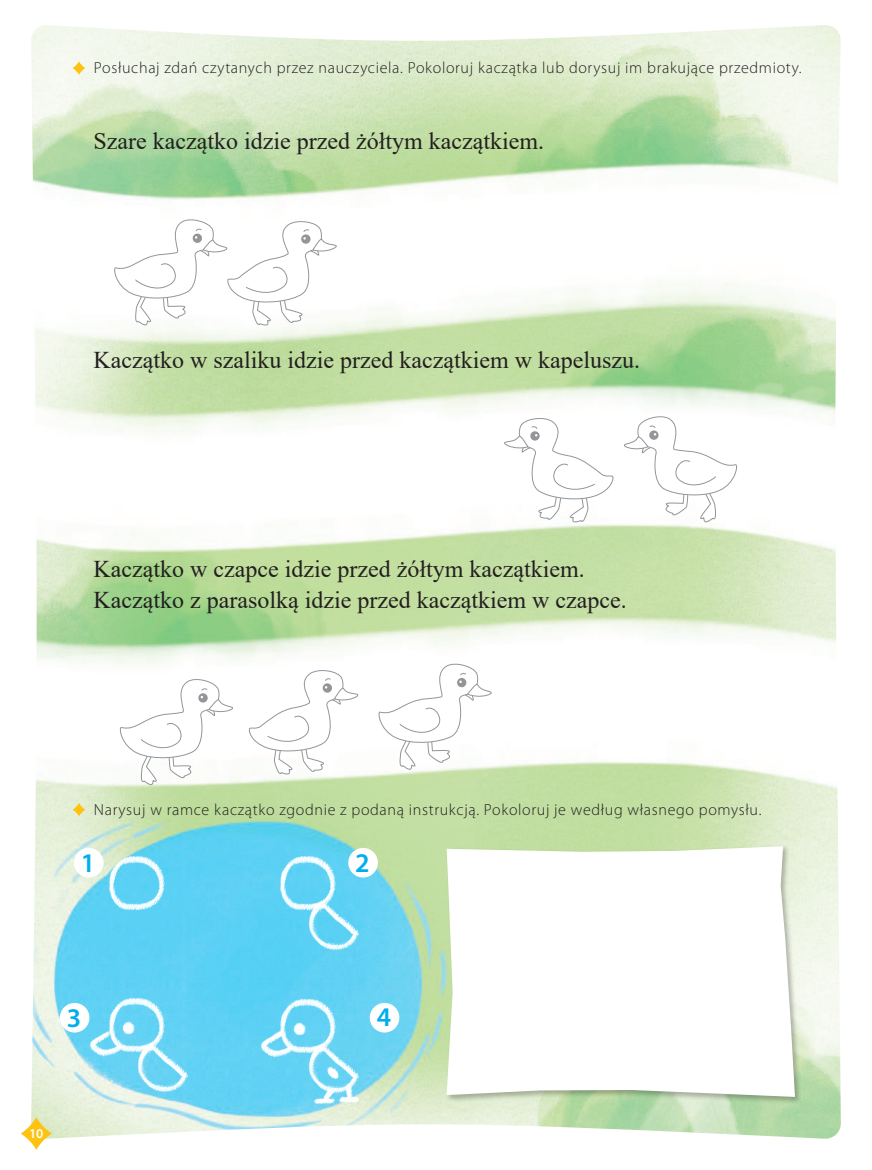
<style>
.page{position:relative;width:872px;height:1170px;background:#fff}
.page>*{position:absolute;margin:0;border:0;box-sizing:border-box;transform-origin:0 0}
.t1{font:600 27px "Myriad Pro";color:#00aeef}
._16_czyta_nauczyciel{font:24px "Times New Roman";color:#231f20}
.Polecenie{font:24px "Times New Roman";color:#231f20}
.t2{font:300 16.05px "Myriad Pro";letter-spacing:.04em;color:#231f20}
.t3{font:600 13.5px "Myriad Pro";color:#fff}
</style>
<div class="page">
<img style="left:31px;top:25px;width:810px;height:1113px">
<svg style="left:21px;top:1117px;width:31px;height:32px"></svg>
<div style="left:445px;top:844px;width:357px;height:260px;background:#231f20;opacity:.3"></div>
<svg style="left:446px;top:846px;width:349px;height:250px"></svg>
<img style="left:84px;top:838px;width:304px;height:271px">
<svg style="left:623px;top:412px;width:115px;height:115px"></svg>
<svg style="left:113px;top:215px;width:224px;height:115px"></svg>
<svg style="left:118px;top:674px;width:115px;height:115px"></svg>
<svg style="left:377px;top:659px;width:115px;height:115px"></svg>
<svg style="left:248px;top:666px;width:111px;height:108px"></svg>
<svg style="left:503px;top:414px;width:111px;height:109px"></svg>
<div style="left:74px;top:847px;width:30px;height:30px;background:#fff;border-radius:50%"></div>
<div style="left:60px;top:1002px;width:29px;height:30px;background:#fff;border-radius:50%"></div>
<div style="left:348px;top:847px;width:30px;height:30px;background:#fff;border-radius:50%"></div>
<div style="left:370px;top:1002px;width:29px;height:30px;background:#fff;border-radius:50%"></div>
<svg style="left:73px;top:61px;width:12px;height:14px"></svg>
<svg style="left:73px;top:803px;width:12px;height:13px"></svg>
<p class="t2" style="left:94px;top:58px;width:709px">Posłuchaj zdań czytanych przez nauczyciela. Pokoloruj kaczątka lub dorysuj im brakujące przedmioty.</p>
<p class="Polecenie" style="left:93px;top:124px;width:452px">Szare kaczątko idzie przed żółtym kaczątkiem.</p>
<p class="Polecenie" style="left:93px;top:343px;width:548px">Kaczątko w szaliku idzie przed kaczątkiem w kapeluszu.</p>
<p class="_16_czyta_nauczyciel" style="left:93px;top:552px;width:493px">Kaczątko w czapce idzie przed żółtym kaczątkiem.</p>
<p class="_16_czyta_nauczyciel" style="left:93px;top:583px;width:535px">Kaczątko z parasolką idzie przed kaczątkiem w czapce.</p>
<p class="t2" style="left:94px;top:799px;width:669px">Narysuj w ramce kaczątko zgodnie z podaną instrukcją. Pokoloruj je według własnego pomysłu.</p>
<h1 class="t1" style="left:81px;top:845px;width:16px">1</h1>
<h1 class="t1" style="left:355px;top:845px;width:16px">2</h1>
<h1 class="t1" style="left:67px;top:1000px;width:16px">3</h1>
<p class="t3" style="left:29px;top:1124px;width:16px">10</p>
<h1 class="t1" style="left:377px;top:1000px;width:16px">4</h1>
</div>
